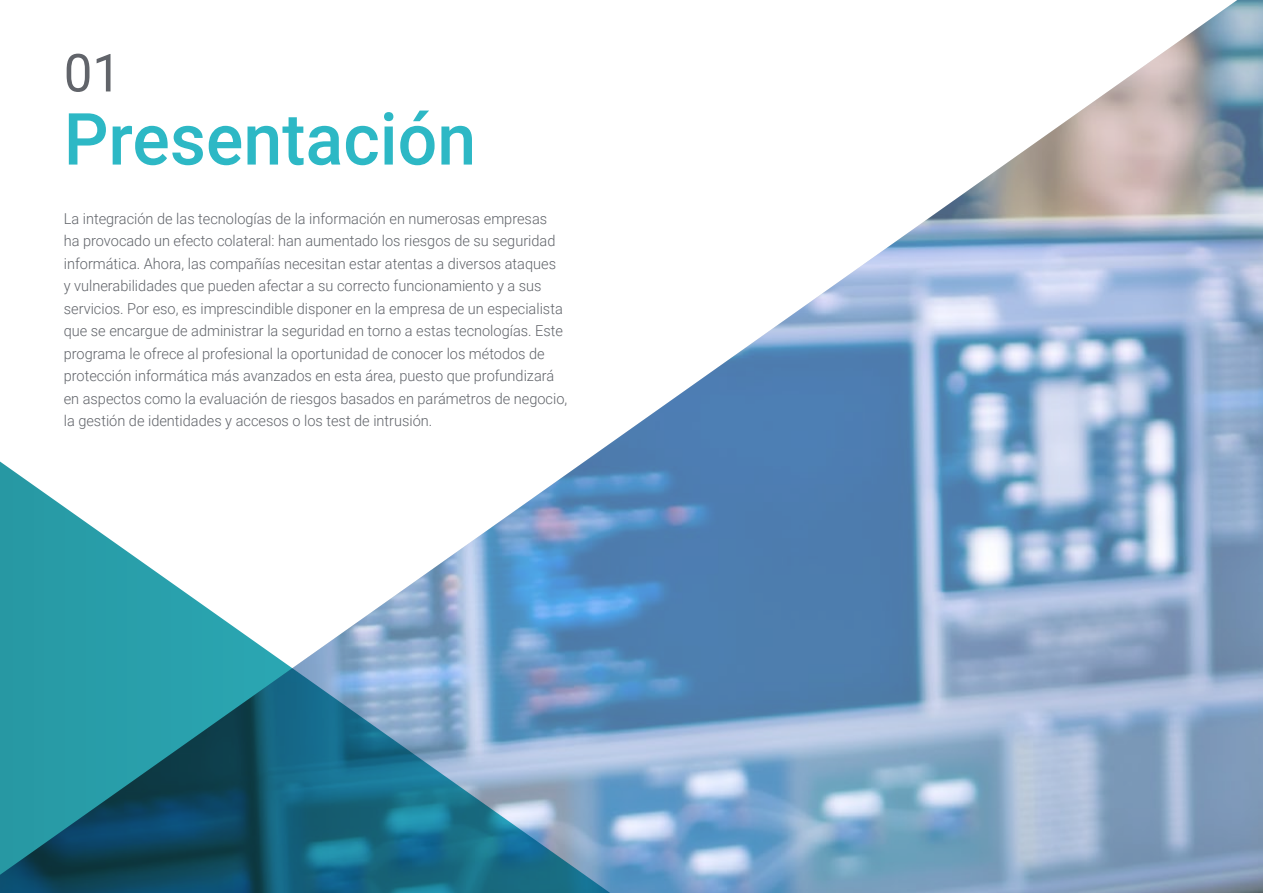
<style>
.page{position:relative;width:1263px;height:893px;background:#fff}
.page>*{position:absolute;margin:0;border:0;box-sizing:border-box;transform-origin:0 0}
.t1{font:500 72px "Roboto";color:#2db8c5}
.t2{font:52.5px "Roboto";color:#61646a}
.t3{font:300 15px/22.5px "Roboto";color:#61646a}
</style>
<div class="page">
<img style="left:606px;top:0;width:657px;height:893px">
<svg style="left:0;top:446px;width:640px;height:447px"></svg>
<h2 class="t2" style="left:64px;top:36px;width:59px">01</h2>
<h1 class="t1" style="left:64px;top:89px;width:414px">Presentación</h1>
<p class="t3" style="left:64px;top:207px;width:505px">La integración de las tecnologías de la información en numerosas empresas<br>ha provocado un efecto colateral: han aumentado los riesgos de su seguridad informática. Ahora, las compañías necesitan estar atentas a diversos ataques<br>y vulnerabilidades que pueden afectar a su correcto funcionamiento y a sus servicios. Por eso, es imprescindible disponer en la empresa de un especialista que se encargue de administrar la seguridad en torno a estas tecnologías. Este programa le ofrece al profesional la oportunidad de conocer los métodos de protección informática más avanzados en esta área, puesto que profundizará en aspectos como la evaluación de riesgos basados en parámetros de negocio, la gestión de identidades y accesos o los test de intrusión.</p>
</div>
